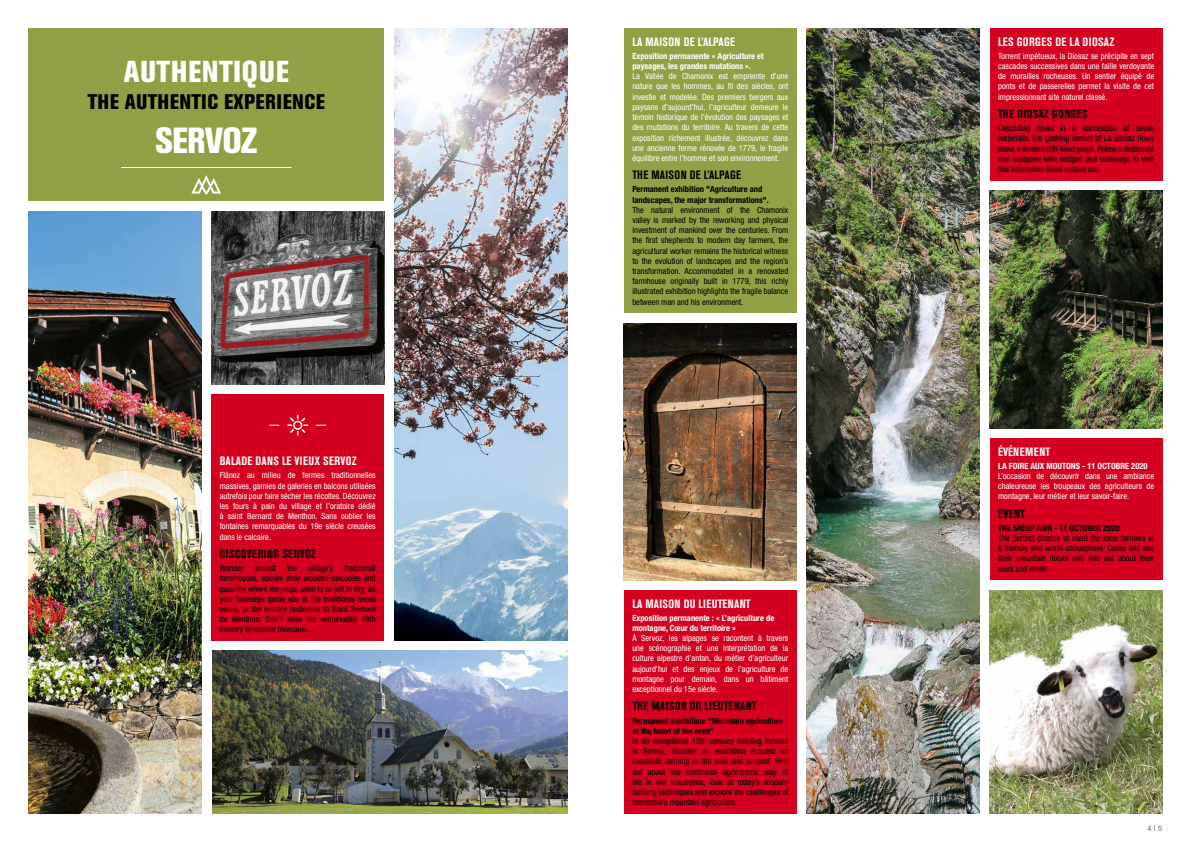
<style>
.page{position:relative;width:1191px;height:842px;background:#fff}
.page>*{position:absolute;margin:0;border:0;box-sizing:border-box;transform-origin:0 0}
.t1{font:800 condensed 36px "Akzidenz Grotesk BE";letter-spacing:-.02em;color:#fff}
.t2{font:800 condensed 30px "Akzidenz Grotesk BE";letter-spacing:.02em;color:#fff}
.t3{font:800 condensed 21px "Akzidenz Grotesk BE";letter-spacing:.02em;color:#000}
.t4{font:700 condensed 12px "Akzidenz Grotesk BE";letter-spacing:.02em;color:#fff}
.t5{font:700 condensed 12px "Akzidenz Grotesk BE";letter-spacing:.035em;color:#000}
.t6{font:condensed 8.5px/10.2px "Helvetica Neue LT Std";color:#000;text-align:justify}
.t7{font:condensed 8.5px/10.2px "Helvetica Neue LT Std";color:#fff;text-align:justify}
.t8{font:700 condensed 8.5px/10.2px "Helvetica Neue LT Std";color:#fff}
.t9{font:700 condensed 8.5px/10.2px "Helvetica Neue LT Std";color:#000}
.t10{font:8px "Akzidenz Grotesk BE";color:#756d61}
</style>
<div class="page">
<div style="left:211px;top:394px;width:173px;height:247px;background:#d40020"></div>
<hr style="left:269px;top:425px;width:57px;height:1px;background:#fff">
<svg style="left:279px;top:415px;width:37px;height:21px"></svg>
<img style="left:624px;top:323px;width:173px;height:257px">
<img style="left:394px;top:28px;width:173px;height:613px">
<img style="left:211px;top:211px;width:173px;height:173px">
<img style="left:213px;top:651px;width:354px;height:163px">
<img style="left:28px;top:211px;width:173px;height:603px">
<div style="left:624px;top:590px;width:173px;height:224px;background:#d40020"></div>
<div style="left:989px;top:28px;width:173px;height:153px;background:#d40020"></div>
<div style="left:624px;top:28px;width:173px;height:285px;background:#90a044"></div>
<div style="left:989px;top:438px;width:173px;height:142px;background:#d40020"></div>
<img style="left:806px;top:28px;width:173px;height:786px">
<img style="left:989px;top:190px;width:173px;height:238px">
<img style="left:989px;top:590px;width:173px;height:224px">
<div style="left:28px;top:28px;width:356px;height:173px;background:#90a044"></div>
<svg style="left:191px;top:175px;width:30px;height:19px"></svg>
<hr style="left:121px;top:167px;width:170px;height:1px;background:#fff">
<h2 class="t2" style="left:124px;top:55px;width:166px">AUTHENTIQUE</h2>
<h3 class="t3" style="left:87px;top:89px;width:239px">THE AUTHENTIC EXPERIENCE</h3>
<h1 class="t1" style="left:155px;top:119px;width:103px">SERVOZ</h1>
<h3 class="t4" style="left:220px;top:454px;width:138px">BALADE DANS LE VIEUX SERVOZ</h3>
<p class="t7" style="left:220px;top:470px;width:157px">Flânez au milieu de fermes traditionnelles massives, garnies de galeries en balcons utilisées autrefois pour faire sécher les récoltes. Découvrez les fours à pain du village et l’oratoire dédié à saint Bernard de Menthon. Sans oublier les fontaines remarquables du 19e siècle creusées dans le calcaire.</p>
<h3 class="t5" style="left:220px;top:547px;width:98px">DISCOVERING SERVOZ</h3>
<p class="t6" style="left:220px;top:563px;width:25px">Wander</p>
<p class="t6" style="left:255px;top:563px;width:23px">amidst</p>
<p class="t6" style="left:287px;top:563px;width:11px">the</p>
<p class="t6" style="left:308px;top:563px;width:27px">village’s</p>
<p class="t6" style="left:220px;top:563px;width:157px;text-indent:125px">traditional farmhouses, admire their wooden balconies and galleries where the crops used to be left to dry; let your footsteps guide you to the traditional bread ovens, or the oratory dedicated to Saint Bernard de Menthon. Don’t miss the remarkable 19th century limestone fountains…</p>
<h3 class="t4" style="left:632px;top:35px;width:104px">LA MAISON DE L’ALPAGE</h3>
<p class="t8" style="left:632px;top:51px;width:133px">Exposition permanente « Agriculture et paysages, les grandes mutations ».</p>
<p class="t7" style="left:632px;top:71px;width:157px">La Vallée de Chamonix est empreinte d’une nature que les hommes, au fil des siècles, ont investie et modelée. Des premiers bergers aux paysans d’aujourd’hui, l’agriculteur demeure le témoin historique de l’évolution des paysages et des mutations du territoire. Au travers de cette exposition richement illustrée, découvrez dans une ancienne ferme rénovée de 1779, le fragile équilibre entre l’homme et son environnement.</p>
<h3 class="t5" style="left:632px;top:168px;width:110px">THE MAISON DE L’ALPAGE</h3>
<p class="t9" style="left:632px;top:184px;width:138px">Permanent exhibition "Agriculture and landscapes, the major transformations".</p>
<p class="t6" style="left:632px;top:205px;width:157px">The natural environment of the Chamonix valley is marked by the reworking and physical investment of mankind over the centuries. From the first shepherds to modern day farmers, the agricultural worker remains the historical witness to the evolution of landscapes and the region’s transformation. Accommodated in a renovated farmhouse originally built in 1779, this richly illustrated exhibition highlights the fragile balance between man and his environment.</p>
<h3 class="t4" style="left:632px;top:596px;width:120px">LA MAISON DU LIEUTENANT</h3>
<p class="t8" style="left:632px;top:612px;width:143px">Exposition permanente : « L’agriculture de montagne, Cœur du territoire »</p>
<p class="t7" style="left:632px;top:633px;width:157px">À Servoz, les alpages se racontent à travers une scénographie et une interprétation de la culture alpestre d’antan, du métier d’agriculteur aujourd’hui et des enjeux de l’agriculture de montagne pour demain, dans un bâtiment exceptionnel du 15e siècle.</p>
<h3 class="t5" style="left:632px;top:699px;width:126px">THE MAISON DU LIEUTENANT</h3>
<p class="t9" style="left:632px;top:715px;width:152px">Permanent exhibition: "Mountain agriculture at the heart of the area"</p>
<p class="t6" style="left:632px;top:736px;width:157px">In an exceptional 15th century building located in Servoz, discover an exhibition focused on mountain farming in the past and present. Find out about the traditional agricultural way of life in the mountains, look at today’s modern farming techniques and explore the challenges of tomorrow’s mountain agriculture.</p>
<h3 class="t4" style="left:998px;top:35px;width:118px">LES GORGES DE LA DIOSAZ</h3>
<p class="t7" style="left:998px;top:51px;width:157px">Torrent impétueux, la Diosaz se précipite en sept cascades successives dans une faille verdoyante de murailles rocheuses. Un sentier équipé de ponts et de passerelles permet la visite de cet impressionnant site naturel classé.</p>
<h3 class="t5" style="left:998px;top:107px;width:91px">THE DIOSAZ GORGES</h3>
<p class="t6" style="left:998px;top:123px;width:157px">Cascading down in a succession of seven waterfalls, the gushing torrent of La Diosaz flows down a verdant cliff-lined gorge. Follow a dedicated trail equipped with bridges and walkways to visit this impressive listed natural site.</p>
<h3 class="t4" style="left:998px;top:445px;width:54px">ÉVÉNEMENT</h3>
<p class="t8" style="left:998px;top:460px;width:151px">LA FOIRE AUX MOUTONS - 11 OCTOBRE 2020</p>
<p class="t7" style="left:998px;top:471px;width:157px">L’occasion de découvrir dans une ambiance chaleureuse les troupeaux des agriculteurs de montagne, leur métier et leur savoir-faire.</p>
<h3 class="t5" style="left:998px;top:507px;width:28px">EVENT</h3>
<p class="t9" style="left:998px;top:523px;width:123px">THE SHEEP FAIR - 11 OCTOBER 2020</p>
<p class="t6" style="left:998px;top:533px;width:157px">The perfect chance to meet the local farmers in a friendly and warm atmosphere. Come and see their mountain flocks and find out about their work and skills!</p>
<p class="t10" style="left:1147px;top:823px;width:17px">4 I 5</p>
</div>
